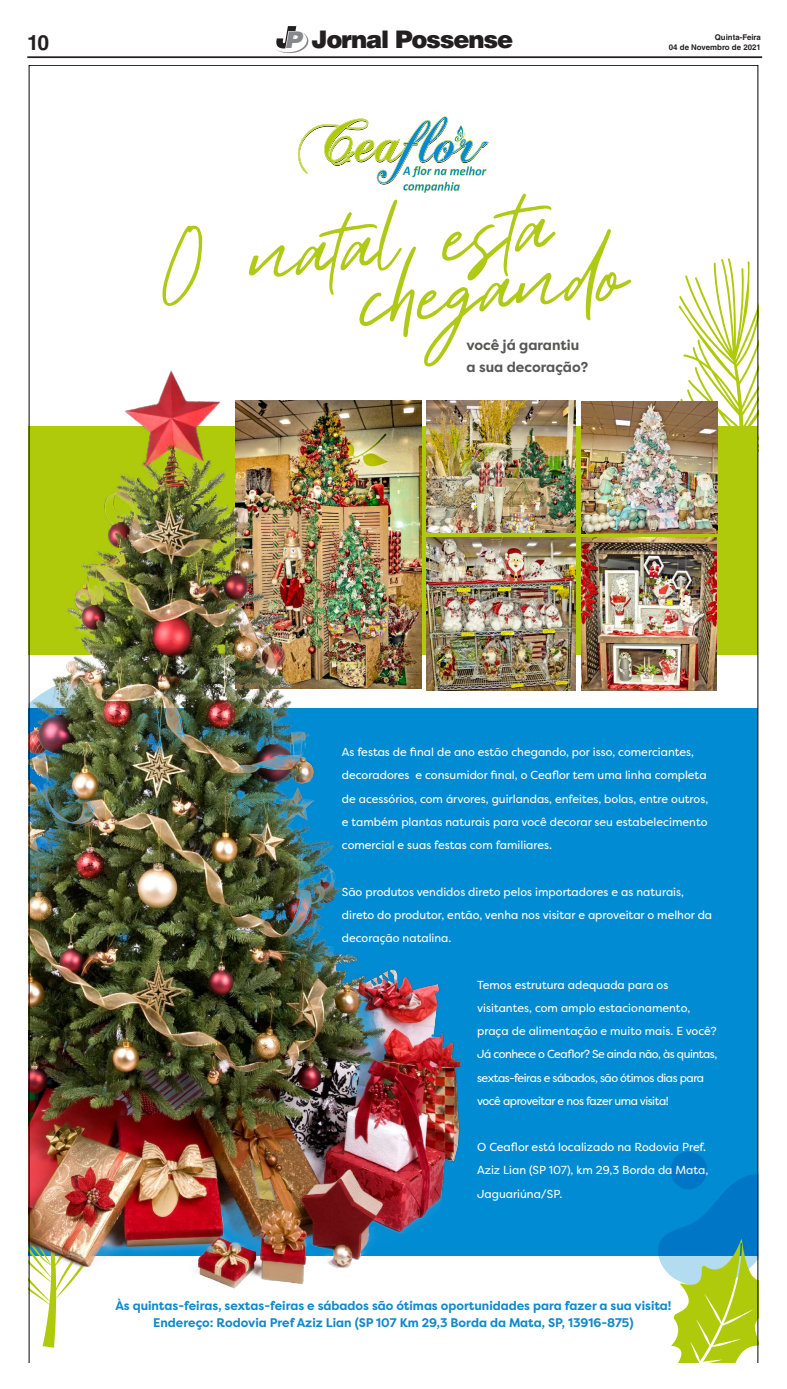
<style>
.page{position:relative;width:787px;height:1389px;background:#fff}
.page>*{position:absolute;margin:0;border:0;box-sizing:border-box;transform-origin:0 0}
.t1{font:146.74px "Aurelie Smith DEMO";color:#afca14}
.t2{font:900 24.24px "Helvetica LT Std";letter-spacing:-.05em;color:#231f20}
.t3{font:700 21px "Helvetica LT Std";color:#231f20}
.t4{font:700 14.26px/22.3px "Filson Pro";color:#575756}
.t5{font:700 12.51px/17px "Filson Pro";color:#0f89cb;text-align:center}
.t6{font:11.64px/23.3px "Filson Pro";color:#fff}
.t7{font:11.64px/23.3px "Filson Pro";letter-spacing:-.04em;color:#fff}
.t8{font:700 7.88px "Helvetica LT Std";color:#231f20}
.s1{font-family:"Airbus Special";font-weight:400;font-size:23.01px;color:#86888b}
</style>
<div class="page">
<hr style="left:27px;top:56px;width:734px;height:2px;background:#231f20">
<svg style="left:276px;top:26px;width:32px;height:27px"></svg>
<img style="left:29px;top:65px;width:729px;height:1298px">
<h3 class="t3" style="left:27px;top:30px;width:23px">10</h3>
<h2 class="t2" style="left:285px;top:24px;width:230px"><span class="s1">P</span> Jornal Possense</h2>
<p class="t8" style="left:714px;top:33px;width:48px">Quinta-Feira</p>
<p class="t8" style="left:668px;top:42px;width:93px">04 de Novembro de 2021</p>
<h1 class="t1" style="left:152px;top:203px;width:394px;rotate:-6deg">O natal esta</h1>
<h1 class="t1" style="left:352px;top:238px;width:270px;rotate:-6deg">chegando</h1>
<p class="t4" style="left:466px;top:334px;width:123px">você já garantiu a sua decoração?</p>
<p class="t6" style="left:342px;top:740px;width:368px">As festas de final de ano estão chegando, por isso, comerciantes, decoradores e consumidor final, o Ceaflor tem uma linha completa de acessórios, com árvores, guirlandas, enfeites, bolas, entre outros, e também plantas naturais para você decorar seu estabelecimento comercial e suas festas com familiares.</p>
<p class="t6" style="left:342px;top:880px;width:372px">São produtos vendidos direto pelos importadores e as naturais, direto do produtor, então, venha nos visitar e aproveitar o melhor da decoração natalina.</p>
<p class="t7" style="left:477px;top:973px;width:241px">Temos estrutura adequada para os visitantes, com amplo estacionamento, praça de alimentação e muito mais. E você?<br>Já conhece o Ceaflor? Se ainda não, às quintas, sextas-feiras e sábados, são ótimos dias para você aproveitar e nos fazer uma visita!</p>
<p class="t6" style="left:477px;top:1135px;width:233px">O Ceaflor está localizado na Rodovia Pref.<br>Aziz Lian (SP 107), km 29,3 Borda da Mata,<br>Jaguariúna/SP.</p>
<p class="t5" style="left:115px;top:1297px;width:557px">Às quintas-feiras, sextas-feiras e sábados são ótimas oportunidades para fazer a sua visita!<br>Endereço: Rodovia Pref Aziz Lian (SP 107 Km 29,3 Borda da Mata, SP, 13916-875)</p>
</div>
